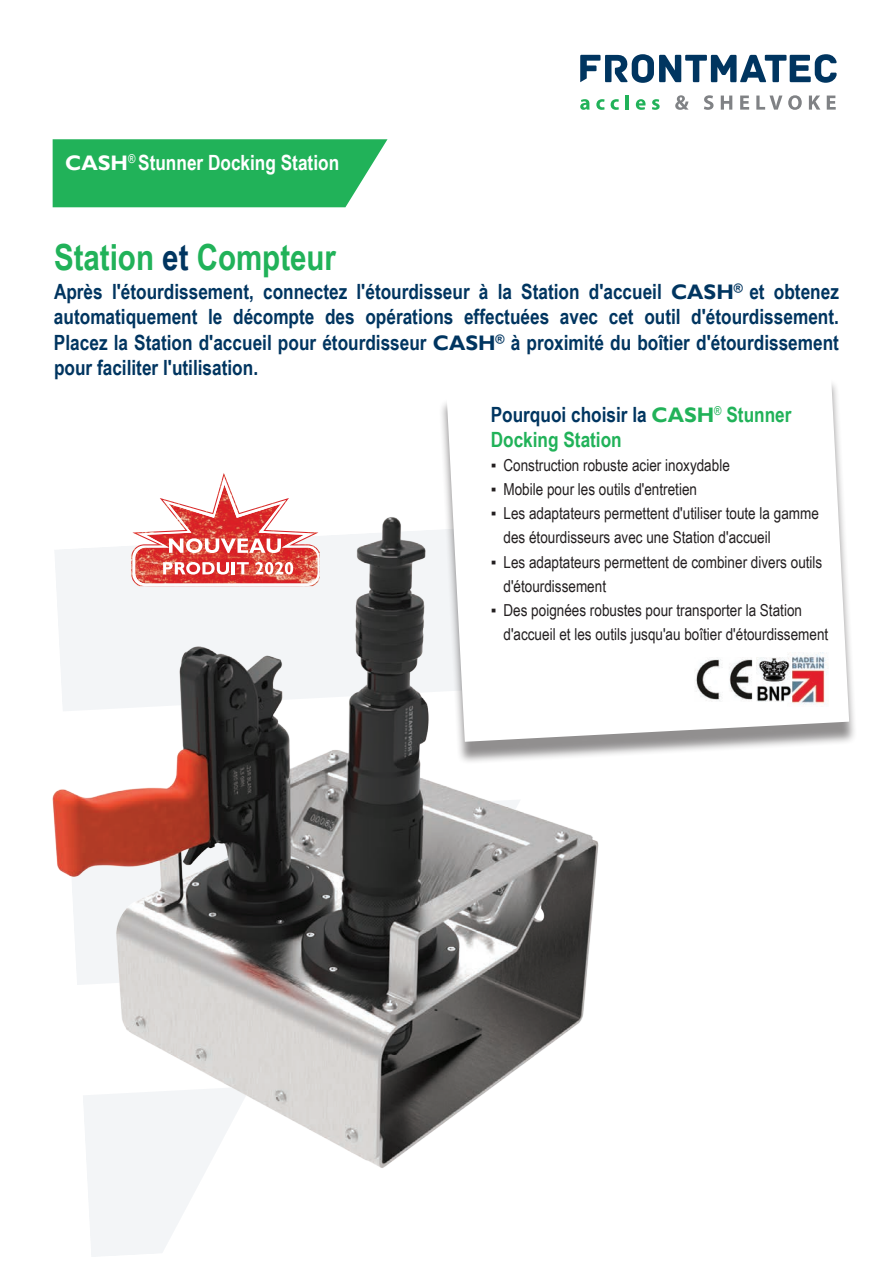
<style>
.page{position:relative;width:893px;height:1263px;background:#fff}
.page>*{position:absolute;margin:0;border:0;box-sizing:border-box;transform-origin:0 0}
.t1{font:700 36px "Arial Narrow";color:#21b259}
.t2{font:700 21px/25.2px "Arial Narrow";color:#003560;text-align:justify}
.t3{font:700 21px/25.2px "Arial Narrow";color:#21b259}
.t4{font:700 21px "Arial Narrow";color:#fff}
.t5{font:16.5px/24px "Arial Narrow";color:#231f20}
.s1{font-family:"Gill Sans"}
.s2{color:#003560}
</style>
<div class="page">
<svg style="left:88px;top:1192px;width:106px;height:65px"></svg>
<svg style="left:580px;top:54px;width:257px;height:29px"></svg>
<svg style="left:580px;top:99px;width:10px;height:11px"></svg>
<svg style="left:596px;top:99px;width:9px;height:11px"></svg>
<svg style="left:611px;top:99px;width:8px;height:11px"></svg>
<hr style="left:626px;top:95px;width:3px;height:15px;background:#21b259">
<svg style="left:636px;top:99px;width:9px;height:11px"></svg>
<svg style="left:652px;top:99px;width:8px;height:11px"></svg>
<svg style="left:675px;top:95px;width:14px;height:15px"></svg>
<svg style="left:704px;top:95px;width:9px;height:15px"></svg>
<svg style="left:721px;top:96px;width:11px;height:14px"></svg>
<svg style="left:740px;top:96px;width:9px;height:14px"></svg>
<svg style="left:756px;top:96px;width:26px;height:14px"></svg>
<svg style="left:788px;top:95px;width:14px;height:15px"></svg>
<svg style="left:809px;top:96px;width:11px;height:14px"></svg>
<svg style="left:827px;top:96px;width:9px;height:14px"></svg>
<img style="left:52px;top:517px;width:547px;height:675px">
<svg style="left:53px;top:139px;width:334px;height:68px;background:#2fb663"></svg>
<img style="left:131px;top:473px;width:189px;height:113px">
<img style="left:134px;top:482px;width:185px;height:102px">
<svg style="left:169px;top:538px;width:112px;height:15px"></svg>
<svg style="left:163px;top:562px;width:86px;height:13px"></svg>
<svg style="left:255px;top:562px;width:38px;height:13px"></svg>
<div style="left:439px;top:379px;width:418px;height:385px;background:#231f20;opacity:.5"></div>
<svg style="left:446px;top:379px;width:403px;height:363px"></svg>
<img style="left:788px;top:653px;width:40px;height:53px">
<img style="left:756px;top:657px;width:36px;height:44px">
<img style="left:695px;top:657px;width:59px;height:44px">
<p class="t4" style="left:65px;top:146px;width:275px"><span class="s1">CASH</span><sup>®</sup> Stunner Docking Station</p>
<h1 class="t1" style="left:54px;top:230px;width:284px">Station <span class="s2">et</span> Compteur</h1>
<p class="t2" style="left:54px;top:278px;width:786px">Après l'étourdissement, connectez l'étourdisseur à la Station d'accueil <span class="s1">CASH</span><sup>®</sup> et obtenez automatiquement le décompte des opérations effectuées avec cet outil d'étourdissement.<br>Placez la Station d'accueil pour étourdisseur <span class="s1">CASH</span><sup>®</sup> à proximité du boîtier d'étourdissement pour faciliter l'utilisation.</p>
<p class="t3" style="left:491px;top:401px;width:302px"><span class="s2">Pourquoi choisir la</span> <span class="s1">CASH</span><sup>®</sup> Stunner<br>Docking Station</p>
<p class="t5" style="left:491px;top:453px;width:241px">▪ Construction robuste acier inoxydable</p>
<p class="t5" style="left:491px;top:477px;width:208px">▪ Mobile pour les outils d'entretien</p>
<p class="t5" style="left:503px;top:501px;width:317px;text-indent:-13px">▪ Les adaptateurs permettent d'utiliser toute la gamme des étourdisseurs avec une Station d'accueil</p>
<p class="t5" style="left:503px;top:549px;width:320px;text-indent:-13px">▪ Les adaptateurs permettent de combiner divers outils d'étourdissement</p>
<p class="t5" style="left:503px;top:597px;width:326px;text-indent:-13px">▪ Des poignées robustes pour transporter la Station d'accueil et les outils jusqu'au boîtier d'étourdissement</p>
</div>
